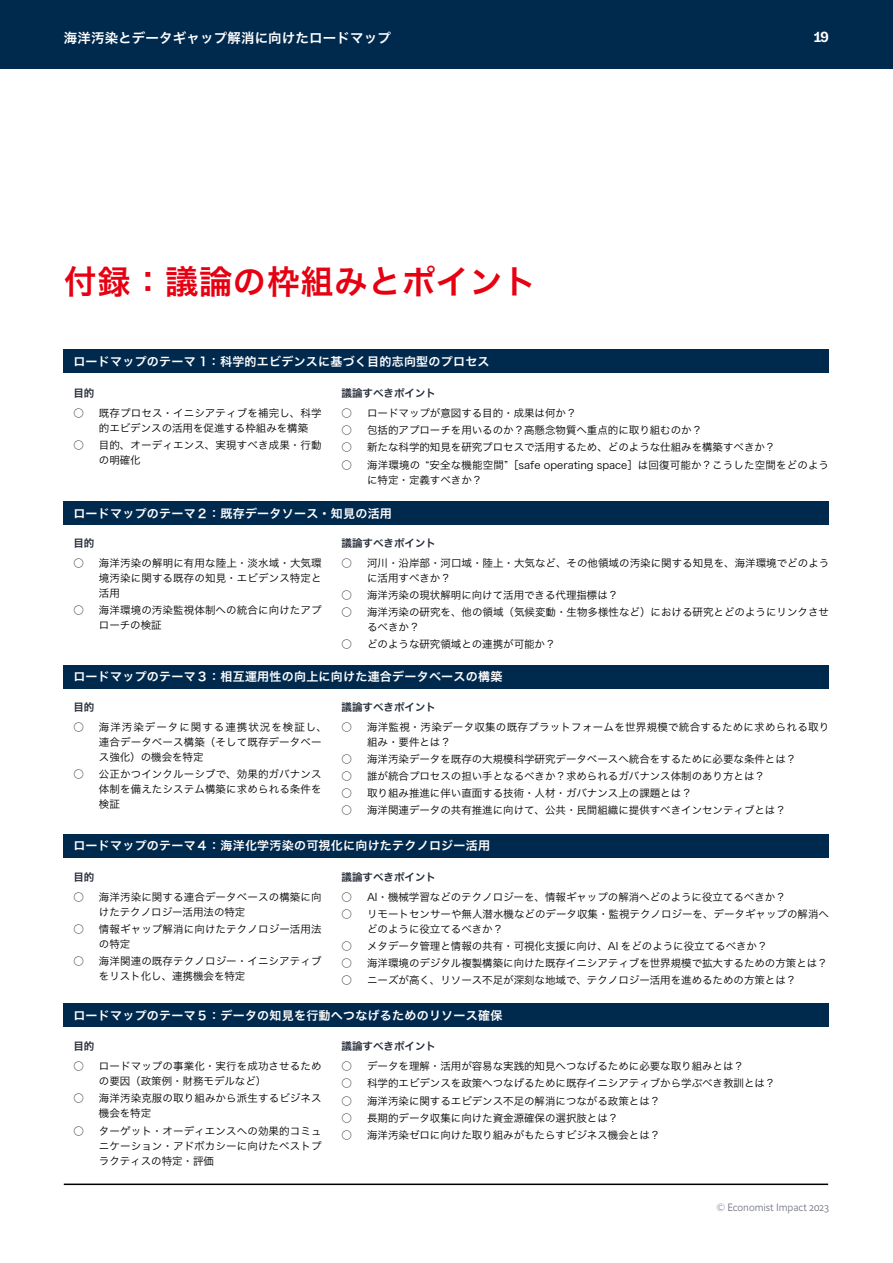
<style>
.page{position:relative;width:893px;height:1263px;background:#fff}
.page>*{position:absolute;margin:0;border:0;box-sizing:border-box;transform-origin:0 0}
.t1{font:33px "Hira Kaku Pro W6";letter-spacing:.025em;color:#e60012}
.t2{font:700 15px "GT Zirkon";color:#fff}
.t3{font:13.5px "Hira Kaku Pro W6";letter-spacing:.01em;color:#fff}
.t4{font:12px "Hira Kaku Pro W6";letter-spacing:.02em;color:#fff}
.t5{font:10.5px/15px "Hira Kaku Pro W3";letter-spacing:-.005em;color:#000}
.t6{font:10.5px/15px "Hira Kaku Pro W3";letter-spacing:.015em;color:#000}
.t7{font:10.5px "Hira Kaku Pro W6";color:#252b38}
.t8{font:10.5px/15px "Hira Kaku Pro W3";letter-spacing:.025em;color:#000}
.t9{font:300 10.5px "Econ Sans OS";color:#6e727d}
</style>
<div class="page">
<div style="left:0;top:0;width:893px;height:69px;background:#00294e"></div>
<div style="left:64px;top:349px;width:765px;height:23px;background:#00294e"></div>
<div style="left:64px;top:665px;width:765px;height:23px;background:#00294e"></div>
<div style="left:64px;top:834px;width:765px;height:23px;background:#00294e"></div>
<div style="left:64px;top:1003px;width:765px;height:24px;background:#00294e"></div>
<div style="left:64px;top:501px;width:765px;height:23px;background:#00294e"></div>
<hr style="left:64px;top:1183px;width:764px;height:2px;background:#000">
<p class="t3" style="left:64px;top:26px;width:329px">海洋汚染とデータギャップ解消に向けたロードマップ</p>
<h2 class="t2" style="left:814px;top:28px;width:17px">19</h2>
<h1 class="t1" style="left:64px;top:252px;width:474px">付録：議論の枠組みとポイント</h1>
<p class="t4" style="left:73px;top:350px;width:418px">ロードマップのテーマ 1：科学的エビデンスに基づく目的志向型のプロセス</p>
<p class="t7" style="left:73px;top:384px;width:22px">目的</p>
<p class="t5" style="left:99px;top:405px;width:224px;text-indent:-26px">○ 既存プロセス・イニシアティブを補完し、科学的エビデンスの活用を促進する枠組みを構築</p>
<p class="t6" style="left:99px;top:437px;width:224px;text-indent:-26px">○ 目的、オーディエンス、実現すべき成果・行動の明確化</p>
<p class="t7" style="left:342px;top:384px;width:96px">議論すべきポイント</p>
<p class="t5" style="left:342px;top:405px;width:236px">○ ロードマップが意図する目的・成果は何か？</p>
<p class="t5" style="left:342px;top:422px;width:362px">○ 包括的アプローチを用いるのか？高懸念物質へ重点的に取り組むのか？</p>
<p class="t5" style="left:342px;top:439px;width:435px">○ 新たな科学的知見を研究プロセスで活用するため、どのような仕組みを構築すべきか？</p>
<p class="t6" style="left:367px;top:456px;width:463px;text-indent:-26px">○ 海洋環境の “安全な機能空間”［safe operating space］は回復可能か？こうした空間をどのように特定・定義すべきか？</p>
<p class="t4" style="left:73px;top:502px;width:320px">ロードマップのテーマ２：既存データソース・知見の活用</p>
<p class="t7" style="left:73px;top:534px;width:22px">目的</p>
<p class="t5" style="left:99px;top:555px;width:224px;text-align:justify;text-indent:-26px">○ 海洋汚染の解明に有用な陸上・淡水域・大気環境汚染に関する既存の知見・エビデンス特定と活用</p>
<p class="t5" style="left:99px;top:602px;width:224px;text-indent:-26px">○ 海洋環境の汚染監視体制への統合に向けたアプローチの検証</p>
<p class="t7" style="left:342px;top:534px;width:96px">議論すべきポイント</p>
<p class="t5" style="left:367px;top:555px;width:464px;text-indent:-26px">○ 河川・沿岸部・河口域・陸上・大気など、その他領域の汚染に関する知見を、海洋環境でどのように活用すべきか？</p>
<p class="t5" style="left:342px;top:587px;width:278px">○ 海洋汚染の現状解明に向けて活用できる代理指標は？</p>
<p class="t5" style="left:367px;top:604px;width:463px;text-indent:-26px">○ 海洋汚染の研究を、他の領域（気候変動・生物多様性など）における研究とどのようにリンクさせるべきか ?</p>
<p class="t5" style="left:342px;top:636px;width:215px">○ どのような研究領域との連携が可能か？</p>
<p class="t4" style="left:73px;top:666px;width:430px">ロードマップのテーマ３：相互運用性の向上に向けた連合データベースの構築</p>
<p class="t7" style="left:73px;top:697px;width:22px">目的</p>
<p class="t5" style="left:99px;top:719px;width:230px;text-indent:-26px">○ 海洋汚染データに関する連携状況を検証し、連合データベース構築（そして既存データベース強化）の機会を特定</p>
<p class="t5" style="left:99px;top:766px;width:224px;text-align:justify;text-indent:-26px">○ 公正かつインクルーシブで、効果的ガバナンス体制を備えたシステム構築に求められる条件を検証</p>
<p class="t7" style="left:342px;top:698px;width:96px">議論すべきポイント</p>
<p class="t8" style="left:367px;top:719px;width:464px;text-indent:-26px">○ 海洋監視・汚染データ収集の既存プラットフォームを世界規模で統合するために求められる取り組み・要件とは？</p>
<p class="t5" style="left:342px;top:751px;width:456px">○ 海洋汚染データを既存の大規模科学研究データベースへ統合をするために必要な条件とは？</p>
<p class="t5" style="left:342px;top:768px;width:425px">○ 誰が統合プロセスの担い手となるべきか？求められるガバナンス体制のあり方とは？</p>
<p class="t5" style="left:342px;top:785px;width:350px">○ 取り組み推進に伴い直面する技術・人材・ガバナンス上の課題とは ?</p>
<p class="t5" style="left:342px;top:802px;width:446px">○ 海洋関連データの共有推進に向けて、公共・民間組織に提供すべきインセンティブとは？</p>
<p class="t4" style="left:73px;top:835px;width:418px">ロードマップのテーマ４：海洋化学汚染の可視化に向けたテクノロジー活用</p>
<p class="t7" style="left:73px;top:867px;width:22px">目的</p>
<p class="t5" style="left:99px;top:889px;width:224px;text-indent:-26px">○ 海洋汚染に関する連合データベースの構築に向けたテクノロジー活用法の特定</p>
<p class="t5" style="left:99px;top:921px;width:224px;text-indent:-26px">○ 情報ギャップ解消に向けたテクノロジー活用法の特定</p>
<p class="t5" style="left:99px;top:953px;width:224px;text-indent:-26px">○ 海洋関連の既存テクノロジー・イニシアティブをリスト化し、連携機会を特定</p>
<p class="t7" style="left:342px;top:867px;width:96px">議論すべきポイント</p>
<p class="t5" style="left:342px;top:889px;width:446px">○ AI・機械学習などのテクノロジーを、情報ギャップの解消へどのように役立てるべきか？</p>
<p class="t5" style="left:367px;top:906px;width:463px;text-indent:-26px">○ リモートセンサーや無人潜水機などのデータ収集・監視テクノロジーを、データギャップの解消へどのように役立てるべきか？</p>
<p class="t5" style="left:342px;top:938px;width:427px">○ メタデータ管理と情報の共有・可視化支援に向け、AI をどのように役立てるべきか？</p>
<p class="t5" style="left:342px;top:955px;width:488px">○ 海洋環境のデジタル複製構築に向けた既存イニシアティブを世界規模で拡大するための方策とは？</p>
<p class="t5" style="left:342px;top:972px;width:456px">○ ニーズが高く、リソース不足が深刻な地域で、テクノロジー活用を進めるための方策とは？</p>
<p class="t4" style="left:73px;top:1004px;width:430px">ロードマップのテーマ５：データの知見を行動へつなげるためのリソース確保</p>
<p class="t7" style="left:73px;top:1037px;width:22px">目的</p>
<p class="t5" style="left:99px;top:1058px;width:224px;text-indent:-26px">○ ロードマップの事業化・実行を成功させるための要因（政策例・財務モデルなど）</p>
<p class="t5" style="left:99px;top:1090px;width:224px;text-indent:-26px">○ 海洋汚染克服の取り組みから派生するビジネス機会を特定</p>
<p class="t5" style="left:99px;top:1122px;width:224px;text-align:justify;text-indent:-26px">○ ターゲット・オーディエンスへの効果的コミュニケーション・アドボカシーに向けたベストプラクティスの特定・評価</p>
<p class="t7" style="left:342px;top:1037px;width:96px">議論すべきポイント</p>
<p class="t5" style="left:342px;top:1058px;width:404px">○ データを理解・活用が容易な実践的知見へつなげるために必要な取り組みとは？</p>
<p class="t5" style="left:342px;top:1075px;width:435px">○ 科学的エビデンスを政策へつなげるために既存イニシアティブから学ぶべき教訓とは？</p>
<p class="t5" style="left:342px;top:1092px;width:320px">○ 海洋汚染に関するエビデンス不足の解消につながる政策とは？</p>
<p class="t5" style="left:342px;top:1109px;width:278px">○ 長期的データ収集に向けた資金源確保の選択肢とは？</p>
<p class="t5" style="left:342px;top:1127px;width:320px">○ 海洋汚染ゼロに向けた取り組みがもたらすビジネス機会とは？</p>
<p class="t9" style="left:717px;top:1201px;width:114px">© Economist Impact 2023</p>
</div>
